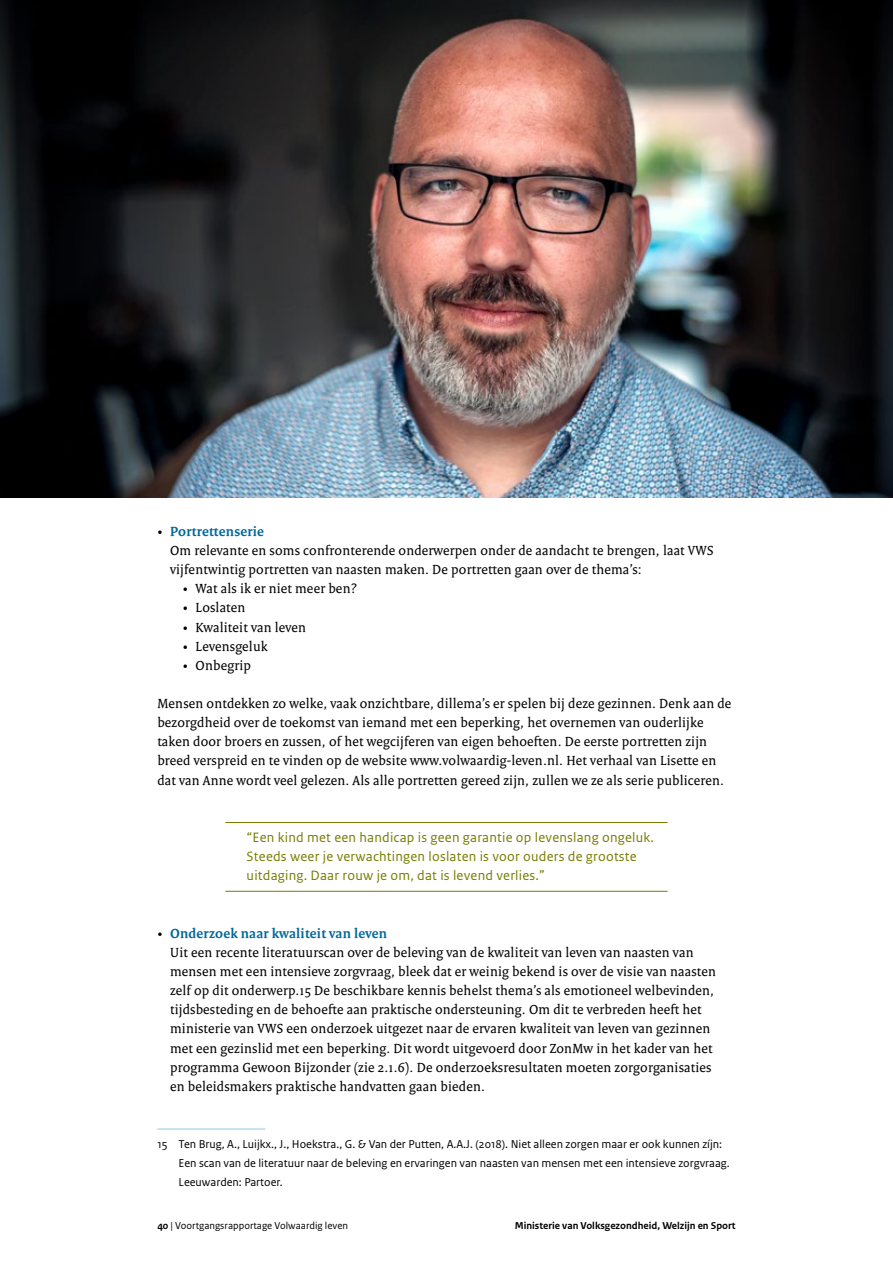
<style>
.page{position:relative;width:893px;height:1263px;background:#fff}
.page>*{position:absolute;margin:0;border:0;box-sizing:border-box;transform-origin:0 0}
.P_-_Broodtekst{font:14.25px/19.2px "Rijksoverheid Serif";letter-spacing:.015em;color:#000}
.P_-_Quote{font:14.25px/19.2px "Rijksoverheid Sans Text";letter-spacing:.015em;color:#777c00}
.t1{font:12px/19.2px "Rijksoverheid Sans Text";color:#000}
.t2{font:700 10.5px "Rijksoverheid Sans Text";color:#000}
.t3{font:10.5px "Rijksoverheid Sans Text";color:#000}
.s1{font-weight:700;color:#01689b}
.s2{font-weight:700}
</style>
<div class="page">
<hr style="left:225px;top:822px;width:443px;height:1px;background:#777c00">
<hr style="left:225px;top:891px;width:443px;height:1px;background:#777c00">
<hr style="left:157px;top:1129px;width:108px;height:1px;background:#8fcae7">
<img style="left:0;top:0;width:893px;height:497px">
<p class="P_-_Broodtekst" style="left:170px;top:521px;width:545px;text-indent:-13px">• <span class="s1">Portrettenserie<br></span>Om relevante en soms confronterende onderwerpen onder de aandacht te brengen, laat VWS vijfentwintig portretten van naasten maken. De portretten gaan over de thema’s:</p>
<p class="P_-_Broodtekst" style="left:183px;top:579px;width:176px">• Wat als ik er niet meer ben?</p>
<p class="P_-_Broodtekst" style="left:183px;top:598px;width:64px">• Loslaten</p>
<p class="P_-_Broodtekst" style="left:183px;top:617px;width:125px">• Kwaliteit van leven</p>
<p class="P_-_Broodtekst" style="left:183px;top:636px;width:86px">• Levensgeluk</p>
<p class="P_-_Broodtekst" style="left:183px;top:655px;width:70px">• Onbegrip</p>
<p class="P_-_Broodtekst" style="left:157px;top:694px;width:576px">Mensen ontdekken zo welke, vaak onzichtbare, dillema’s er spelen bij deze gezinnen. Denk aan de bezorgdheid over de toekomst van iemand met een beperking, het overnemen van ouderlijke taken door broers en zussen, of het wegcijferen van eigen behoeften. De eerste portretten zijn breed verspreid en te vinden op de website www.volwaardig-leven.nl. Het verhaal van Lisette en dat van Anne wordt veel gelezen. Als alle portretten gereed zijn, zullen we ze als serie publiceren.</p>
<p class="P_-_Quote" style="left:247px;top:828px;width:409px">“Een kind met een handicap is geen garantie op levenslang ongeluk.<br>Steeds weer je verwachtingen loslaten is voor ouders de grootste uitdaging. Daar rouw je om, dat is levend verlies.”</p>
<p class="P_-_Broodtekst" style="left:170px;top:923px;width:547px;text-indent:-13px">• <span class="s1">Onderzoek naar kwaliteit van leven<br></span>Uit een recente literatuurscan over de beleving van de kwaliteit van leven van naasten van mensen met een intensieve zorgvraag, bleek dat er weinig bekend is over de visie van naasten zelf op dit onderwerp.15 De beschikbare kennis behelst thema’s als emotioneel welbevinden, tijdsbesteding en de behoefte aan praktische ondersteuning. Om dit te verbreden heeft het ministerie van VWS een onderzoek uitgezet naar de ervaren kwaliteit van leven van gezinnen met een gezinslid met een beperking. Dit wordt uitgevoerd door ZonMw in het kader van het programma Gewoon Bijzonder (zie 2.1.6). De onderzoeksresultaten moeten zorgorganisaties en beleidsmakers praktische handvatten gaan bieden.</p>
<p class="t1" style="left:179px;top:1135px;width:553px;text-indent:-21px">15 Ten Brug, A., Luijkx., J., Hoekstra., G. &amp; Van der Putten, A.A.J. (2018). Niet alleen zorgen maar er ook kunnen zíjn:<br>Een scan van de literatuur naar de beleving en ervaringen van naasten van mensen met een intensieve zorgvraag.<br>Leeuwarden: Partoer.</p>
<p class="t3" style="left:157px;top:1219px;width:192px"><span class="s2">40</span> | Voortgangsrapportage Volwaardig leven</p>
<p class="t2" style="left:515px;top:1219px;width:222px">Ministerie van Volksgezondheid, Welzijn en Sport</p>
</div>
